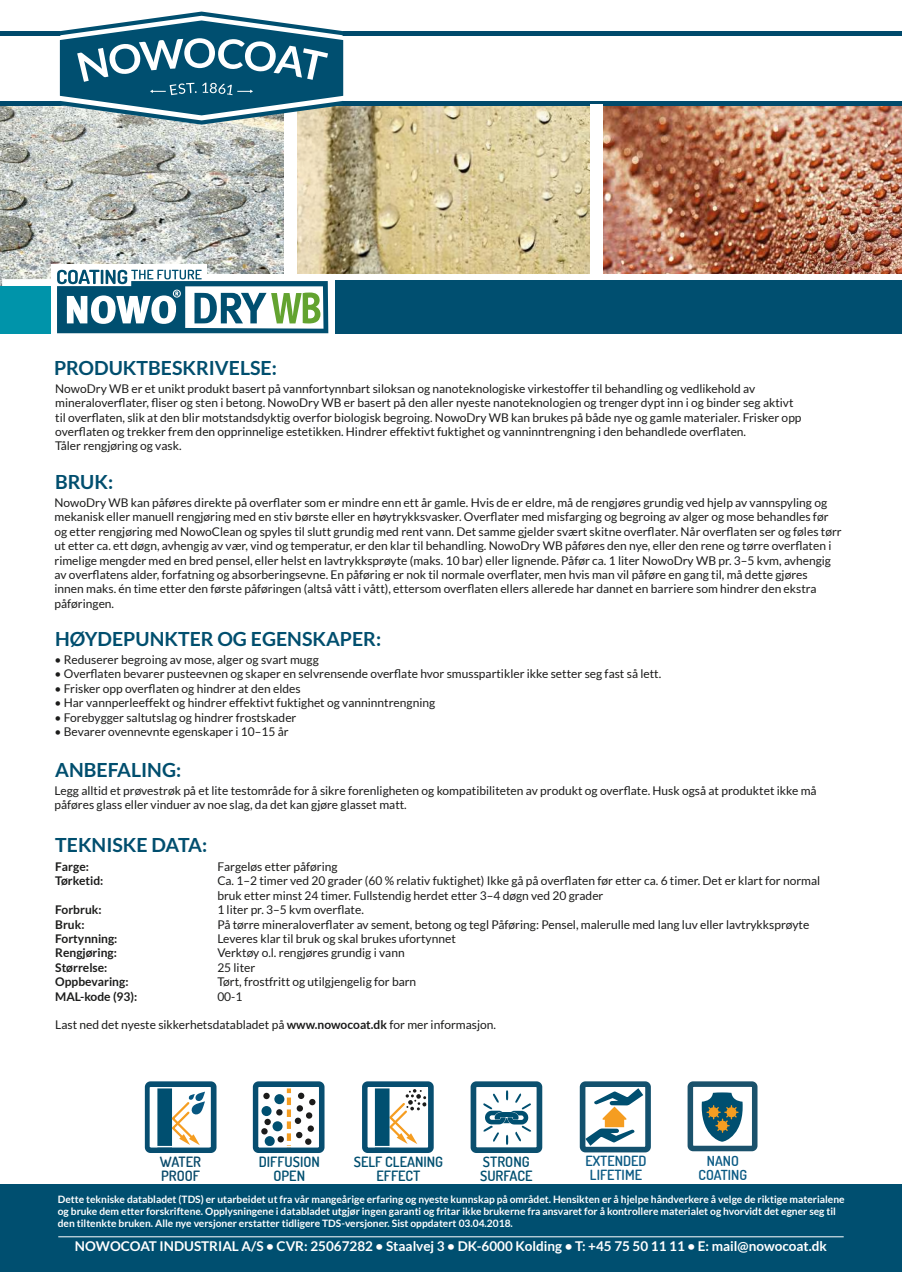
<style>
.page{position:relative;width:902px;height:1272px;background:#fff}
.page>*{position:absolute;margin:0;border:0;box-sizing:border-box;transform-origin:0 0}
.t1{font:700 19.5px "Lato";color:#004e6e}
.t2{font:600 14.25px/14.2px "Dosis";color:#004f70;text-align:center}
.t3{font:600 14.25px/14.2px "Dosis";color:#08496a}
.t4{font:600 14.1px/14.1px "Dosis";color:#0b5a84;text-align:center}
.t5{font:600 13.8px/13.8px "Dosis";color:#0b5a84;text-align:center}
.t6{font:700 13.5px "Lato";color:#fff}
.t7{font:12px/14.4px "Lato";color:#1c1c1b}
.t8{font:700 12px "Lato";color:#1c1c1b}
.t9{font:700 10.2px/12px "Lato";color:#fff}
.s1{font-weight:700}
</style>
<div class="page">
<img style="left:603px;top:105px;width:298px;height:169px">
<img style="left:297px;top:105px;width:293px;height:169px">
<img style="left:0;top:105px;width:284px;height:181px">
<svg style="left:2px;top:274px;width:327px;height:52px"></svg>
<div style="left:51px;top:264px;width:155px;height:23px;background:#fff"></div>
<div style="left:0;top:1184px;width:901px;height:87px;background:#004f70"></div>
<hr style="left:0;top:31px;width:901px;height:4px;background:#004a6c">
<hr style="left:0;top:101px;width:901px;height:4px;background:#004a6c">
<svg style="left:60px;top:11px;width:283px;height:114px"></svg>
<div style="left:0;top:287px;width:51px;height:47px;background:#0094aa"></div>
<svg style="left:57px;top:270px;width:271px;height:63px"></svg>
<hr style="left:58px;top:1236px;width:785px;height:1px;background:#fff">
<div style="left:590px;top:104px;width:13px;height:178px;background:#fff"></div>
<div style="left:309px;top:1098px;width:6px;height:7px;background:#1c1c1b;border-radius:50%"></div>
<svg style="left:276px;top:1089px;width:36px;height:56px"></svg>
<div style="left:264px;top:1118px;width:7px;height:7px;background:#1c1c1b;border-radius:50%"></div>
<div style="left:263px;top:1092px;width:7px;height:7px;background:#1c1c1b;border-radius:50%"></div>
<div style="left:277px;top:1136px;width:7px;height:6px;background:#1c1c1b;border-radius:50%"></div>
<svg style="left:261px;top:1128px;width:6px;height:6px"></svg>
<div style="left:274px;top:1094px;width:10px;height:10px;background:#004f70;border-radius:50%"></div>
<svg style="left:261px;top:1105px;width:10px;height:10px"></svg>
<div style="left:272px;top:1121px;width:10px;height:10px;background:#004f70;border-radius:50%"></div>
<div style="left:265px;top:1136px;width:10px;height:10px;background:#004f70;border-radius:50%"></div>
<div style="left:253px;top:1081px;width:71px;height:71px;border:6px solid #074e70;border-radius:3px"></div>
<svg style="left:389px;top:1088px;width:37px;height:56px"></svg>
<div style="left:375px;top:1086px;width:14px;height:61px;background:#004f70"></div>
<div style="left:362px;top:1081px;width:71px;height:71px;border:6px solid #074e70;border-radius:3px"></div>
<div style="left:258px;top:1086px;width:61px;height:61px;border:1px solid #fff"></div>
<div style="left:157px;top:1086px;width:15px;height:61px;background:#004f70"></div>
<svg style="left:171px;top:1091px;width:34px;height:54px"></svg>
<div style="left:145px;top:1081px;width:71px;height:71px;border:6px solid #074e70;border-radius:3px"></div>
<div style="left:150px;top:1086px;width:60px;height:61px;border:1px solid #fff"></div>
<div style="left:367px;top:1086px;width:61px;height:61px;border:1px solid #fff"></div>
<svg style="left:586px;top:1088px;width:57px;height:57px"></svg>
<div style="left:579px;top:1081px;width:71px;height:71px;border:6px solid #13516e;border-radius:3px"></div>
<svg style="left:701px;top:1092px;width:42px;height:49px"></svg>
<div style="left:687px;top:1081px;width:70px;height:70px;border:6px solid #1b526c;border-radius:3px"></div>
<svg style="left:483px;top:1090px;width:48px;height:55px"></svg>
<div style="left:470px;top:1081px;width:72px;height:71px;border:6px solid #0b506f;border-radius:3px"></div>
<div style="left:335px;top:280px;width:566px;height:53px;background:#004f70"></div>
<h1 class="t1" style="left:54px;top:359px;width:224px">PRODUKTBESKRIVELSE:</h1>
<p class="t7" style="left:55px;top:382px;width:747px">NowoDry WB er et unikt produkt basert på vannfortynnbart siloksan og nanoteknologiske virkestoffer til behandling og vedlikehold av mineraloverflater, fliser og sten i betong. NowoDry WB er basert på den aller nyeste nanoteknologien og trenger dypt inn i og binder seg aktivt til overflaten, slik at den blir motstandsdyktig overfor biologisk begroing. NowoDry WB kan brukes på både nye og gamle materialer. Frisker opp overflaten og trekker frem den opprinnelige estetikken. Hindrer effektivt fuktighet og vanninntrengning i den behandlede overflaten.<br>Tåler rengjøring og vask.</p>
<h1 class="t1" style="left:55px;top:474px;width:59px">BRUK:</h1>
<p class="t7" style="left:54px;top:495px;width:788px">NowoDry WB kan påføres direkte på overflater som er mindre enn ett år gamle. Hvis de er eldre, må de rengjøres grundig ved hjelp av vannspyling og mekanisk eller manuell rengjøring med en stiv børste eller en høytrykksvasker. Overflater med misfarging og begroing av alger og mose behandles før og etter rengjøring med NowoClean og spyles til slutt grundig med rent vann. Det samme gjelder svært skitne overflater. Når overflaten ser og føles tørr ut etter ca. ett døgn, avhengig av vær, vind og temperatur, er den klar til behandling. NowoDry WB påføres den nye, eller den rene og tørre overflaten i rimelige mengder med en bred pensel, eller helst en lavtrykksprøyte (maks. 10 bar) eller lignende. Påfør ca. 1 liter NowoDry WB pr. 3–5 kvm, avhengig av overflatens alder, forfatning og absorberingsevne. En påføring er nok til normale overflater, men hvis man vil påføre en gang til, må dette gjøres<br>innen maks. én time etter den første påføringen (altså vått i vått), ettersom overflaten ellers allerede har dannet en barriere som hindrer den ekstra påføringen.</p>
<h1 class="t1" style="left:55px;top:631px;width:327px">HØYDEPUNKTER OG EGENSKAPER:</h1>
<p class="t7" style="left:54px;top:652px;width:266px">• Reduserer begroing av mose, alger og svart mugg</p>
<p class="t7" style="left:54px;top:666px;width:608px">• Overflaten bevarer pusteevnen og skaper en selvrensende overflate hvor smusspartikler ikke setter seg fast så lett.</p>
<p class="t7" style="left:54px;top:681px;width:247px">• Frisker opp overflaten og hindrer at den eldes</p>
<p class="t7" style="left:54px;top:695px;width:382px">• Har vannperleeffekt og hindrer effektivt fuktighet og vanninntrengning</p>
<p class="t7" style="left:54px;top:710px;width:243px">• Forebygger saltutslag og hindrer frostskader</p>
<p class="t7" style="left:54px;top:724px;width:235px">• Bevarer ovennevnte egenskaper i 10–15 år</p>
<h1 class="t1" style="left:55px;top:761px;width:128px">ANBEFALING:</h1>
<p class="t7" style="left:54px;top:782px;width:763px">Legg alltid et prøvestrøk på et lite testområde for å sikre forenligheten og kompatibiliteten av produkt og overflate. Husk også at produktet ikke må påføres glass eller vinduer av noe slag, da det kan gjøre glasset matt.</p>
<h1 class="t1" style="left:55px;top:836px;width:153px">TEKNISKE DATA:</h1>
<p class="t8" style="left:55px;top:861px;width:35px">Farge:</p>
<p class="t7" style="left:217px;top:859px;width:122px">Fargeløs etter påføring</p>
<p class="t8" style="left:55px;top:875px;width:50px">Tørketid:</p>
<p class="t7" style="left:217px;top:873px;width:604px">Ca. 1–2 timer ved 20 grader (60 % relativ fuktighet) Ikke gå på overflaten før etter ca. 6 timer. Det er klart for normal bruk etter minst 24 timer. Fullstendig herdet etter 3–4 døgn ved 20 grader</p>
<p class="t8" style="left:55px;top:904px;width:48px">Forbruk:</p>
<p class="t7" style="left:217px;top:902px;width:148px">1 liter pr. 3–5 kvm overflate.</p>
<p class="t8" style="left:55px;top:919px;width:31px">Bruk:</p>
<p class="t7" style="left:217px;top:916px;width:593px">På tørre mineraloverflater av sement, betong og tegl Påføring: Pensel, malerulle med lang luv eller lavtrykksprøyte</p>
<p class="t8" style="left:55px;top:933px;width:64px">Fortynning:</p>
<p class="t7" style="left:217px;top:932px;width:240px">Leveres klar til bruk og skal brukes ufortynnet</p>
<p class="t8" style="left:55px;top:947px;width:63px">Rengjøring:</p>
<p class="t7" style="left:217px;top:945px;width:189px">Verktøy o.l. rengjøres grundig i vann</p>
<p class="t8" style="left:55px;top:962px;width:54px">Størrelse:</p>
<p class="t7" style="left:217px;top:960px;width:39px">25 liter</p>
<p class="t8" style="left:55px;top:976px;width:75px">Oppbevaring:</p>
<p class="t7" style="left:217px;top:974px;width:200px">Tørt, frostfritt og utilgjengelig for barn</p>
<p class="t8" style="left:55px;top:991px;width:84px">MAL-kode (93):</p>
<p class="t7" style="left:217px;top:988px;width:27px">00-1</p>
<p class="t7" style="left:55px;top:1018px;width:442px">Last ned det nyeste sikkerhetsdatabladet på <span class="s1">www.nowocoat.dk</span> for mer informasjon.</p>
<p class="t3" style="left:160px;top:1154px;width:43px">WATER<br>PROOF</p>
<p class="t4" style="left:585px;top:1154px;width:63px">EXTENDED<br>LIFETIME</p>
<p class="t5" style="left:698px;top:1154px;width:50px">NANO<br>COATING</p>
<p class="t2" style="left:259px;top:1154px;width:63px">DIFFUSION<br>OPEN</p>
<p class="t2" style="left:354px;top:1154px;width:91px">SELF CLEANING<br>EFFECT</p>
<p class="t2" style="left:480px;top:1154px;width:54px;text-align:left">STRONG<br>SURFACE</p>
<p class="t9" style="left:58px;top:1193px;width:788px">Dette tekniske databladet (TDS) er utarbeidet ut fra vår mangeårige erfaring og nyeste kunnskap på området. Hensikten er å hjelpe håndverkere å velge de riktige materialene og bruke dem etter forskriftene. Opplysningene i databladet utgjør ingen garanti og fritar ikke brukerne fra ansvaret for å kontrollere materialet og hvorvidt det egner seg til den tiltenkte bruken. Alle nye versjoner erstatter tidligere TDS-versjoner. Sist oppdatert 03.04.2018.</p>
<p class="t6" style="left:75px;top:1240px;width:753px">NOWOCOAT INDUSTRIAL A/S • CVR: 25067282 • Staalvej 3 • DK-6000 Kolding • T: +45 75 50 11 11 • E: mail@nowocoat.dk</p>
</div>
